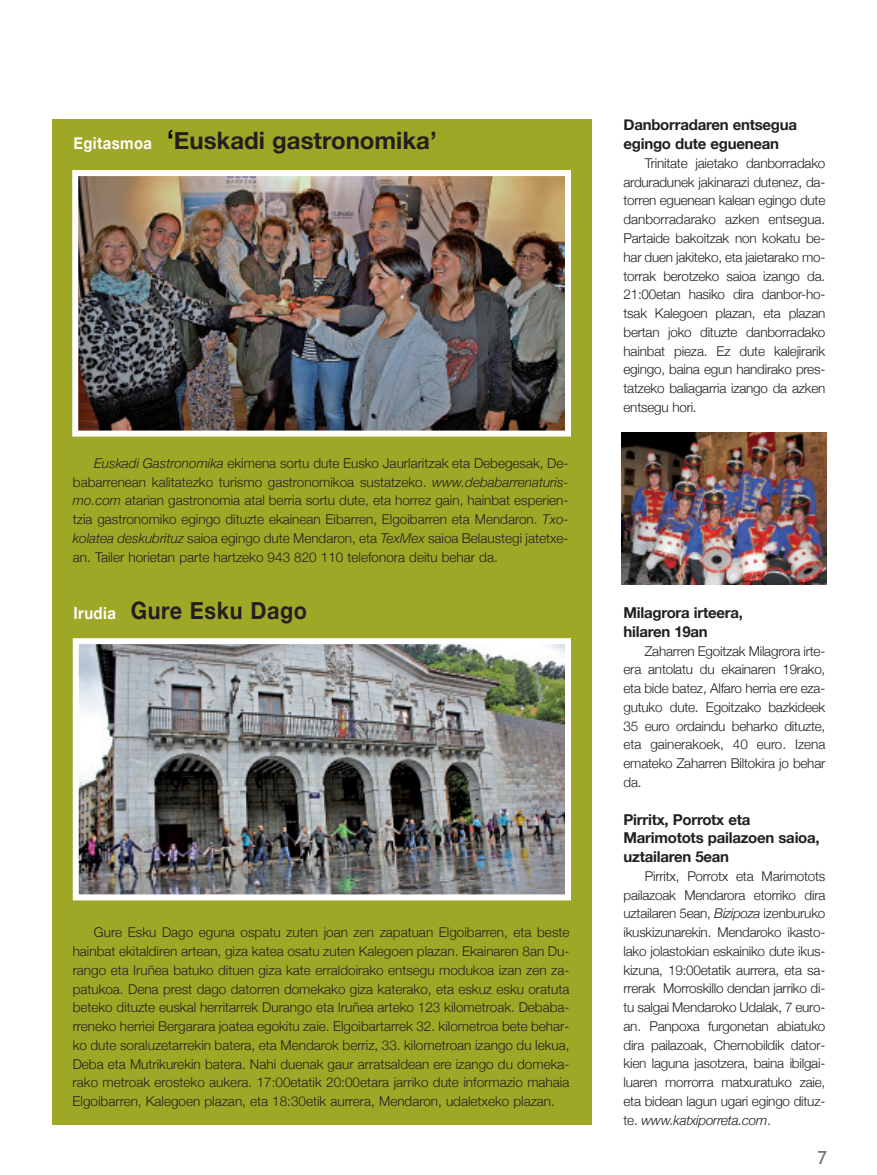
<style>
.page{position:relative;width:877px;height:1175px;background:#fff}
.page>*{position:absolute;margin:0;border:0;box-sizing:border-box;transform-origin:0 0}
.t1{font:700 24px "Helvetica Neue";color:#231f20}
.t2{font:700 24px "Helvetica Neue";letter-spacing:.03em;color:#231f20;scale:.9 1}
.t3{font:18px "Trebuchet MS";color:#716c6b}
.t4{font:700 15px/18.8px "Helvetica Neue";letter-spacing:-.015em;color:#231f20}
.t5{font:300 13.5px/18.8px "Helvetica Neue";letter-spacing:-.015em;color:#231f20;text-align:justify}
.s1{font-size:16.5px;color:#fff}
.s2{font-size:27px;color:#000}
.s3{font-style:italic}
</style>
<div class="page">
<div style="left:52px;top:119px;width:540px;height:1005px;background:#9fa727"></div>
<img style="left:80px;top:645px;width:484px;height:248px">
<div style="left:73px;top:638px;width:498px;height:262px;border:6px solid #fff"></div>
<img style="left:79px;top:177px;width:485px;height:252px">
<div style="left:72px;top:170px;width:499px;height:266px;border:6px solid #fff"></div>
<img style="left:621px;top:432px;width:206px;height:152px">
<h1 class="t1" style="left:73px;top:126px;width:365px"><span class="s1">Egitasmoa</span> <span class="s2">‘</span>Euskadi gastronomika’</h1>
<p class="t5" style="left:73px;top:453px;width:497px;text-indent:21px"><span class="s3">Euskadi Gastronomika</span> ekimena sortu dute Eusko Jaurlaritzak eta debegesak, de&shy;babarrenean kalitatezko turismo gastronomikoa sustatzeko. <span class="s3">www.debabarrenaturis&shy;mo.com</span> atarian gastronomia atal berria sortu dute, eta horrez gain, hainbat esperien&shy;tzia gastronomiko egingo dituzte ekainean Eibarren, Elgoibarren eta Mendaron. <span class="s3">Txo&shy;kolatea deskubrituz</span> saioa egingo dute Mendaron, eta <span class="s3">TexMex</span> saioa Belaustegi jatetxe&shy;an. Tailer horietan parte hartzeko 943 820 110 telefonora deitu behar da.</p>
<h1 class="t2" style="left:73px;top:595px;width:261px"><span class="s1">Irudia</span> Gure Esku Dago</h1>
<p class="t5" style="left:73px;top:922px;width:498px;text-indent:21px">Gure Esku dago eguna ospatu zuten joan zen zapatuan Elgoibarren, eta beste hainbat ekitaldiren artean, giza katea osatu zuten Kalegoen plazan. Ekainaren 8an du&shy;rango eta Iruñea batuko dituen giza kate erraldoirako entsegu modukoa izan zen za&shy;patukoa. dena prest dago datorren domekako giza katerako, eta eskuz esku oratuta beteko dituzte euskal herritarrek durango eta Iruñea arteko 123 kilometroak. debaba&shy;rreneko herriei Bergarara joatea egokitu zaie. Elgoibartarrek 32. kilometroa bete behar&shy;ko dute soraluzetarrekin batera, eta Mendarok berriz, 33. kilometroan izango du lekua, deba eta Mutrikurekin batera. Nahi duenak gaur arratsaldean ere izango du domeka&shy;rako metroak erosteko aukera. 17:00etatik 20:00etara jarriko dute informazio mahaia Elgoibarren, Kalegoen plazan, eta 18:30etik aurrera, Mendaron, udaletxeko plazan.</p>
<p class="t4" style="left:623px;top:115px;width:175px">Danborradaren entsegua egingo dute eguenean</p>
<p class="t5" style="left:623px;top:153px;width:203px;text-indent:21px">Trinitate jaietako danborradako arduradunek jakinarazi dutenez, da&shy;torren eguenean kalean egingo dute danborradarako azken entsegua.<br>Partaide bakoitzak non kokatu be&shy;har duen jakiteko, eta jaietarako mo&shy;torrak berotzeko saioa izango da.<br>21:00etan hasiko dira danbor-ho&shy;tsak Kalegoen plazan, eta plazan bertan joko dituzte danborradako hainbat pieza. Ez dute kalejirarik egingo, baina egun handirako pres&shy;tatzeko baliagarria izango da azken entsegu hori.</p>
<p class="t4" style="left:623px;top:603px;width:121px">Milagrora irteera, hilaren 19an</p>
<p class="t5" style="left:623px;top:641px;width:203px;text-indent:21px">Zaharren Egoitzak Milagrora irte&shy;era antolatu du ekainaren 19rako, eta bide batez, Alfaro herria ere eza&shy;gutuko dute. Egoitzako bazkideek 35 euro ordaindu beharko dituzte, eta gainerakoek, 40 euro. Izena emateko Zaharren Biltokira jo behar da.</p>
<p class="t4" style="left:623px;top:809px;width:198px">Pirritx, Porrotx eta<br>Marimotots pailazoen saioa, uztailaren 5ean</p>
<p class="t5" style="left:623px;top:866px;width:203px;text-indent:21px">Pirritx, Porrotx eta Marimotots pailazoak Mendarora etorriko dira uztailaren 5ean, <span class="s3">Bizipoza</span> izenburuko ikuskizunarekin. Mendaroko ikasto&shy;lako jolastokian eskainiko dute ikus&shy;kizuna, 19:00etatik aurrera, eta sa&shy;rrerak Morroskillo dendan jarriko di&shy;tu salgai Mendaroko Udalak, 7 euro&shy;an. Panpoxa furgonetan abiatuko dira pailazoak, Chernobildik dator&shy;kien laguna jasotzera, baina ibilgai&shy;luaren morrorra matxuratuko zaie, eta bidean lagun ugari egingo dituz&shy;te. <span class="s3">www.katxiporreta.com</span>.</p>
<h2 class="t3" style="left:818px;top:1147px;width:11px">7</h2>
</div>
